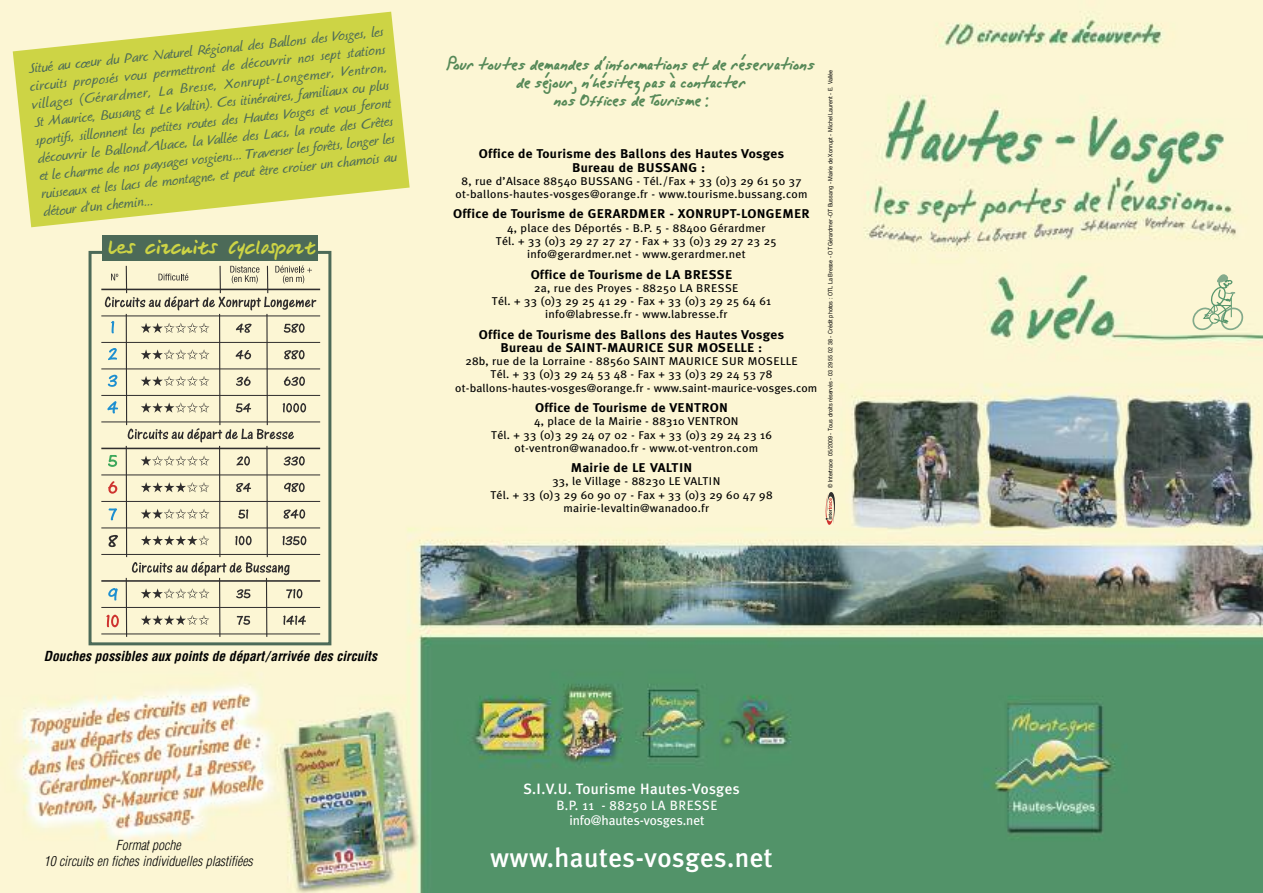
<style>
.page{position:relative;width:1263px;height:893px;background:#fff}
.page>*{position:absolute;margin:0;border:0;box-sizing:border-box;transform-origin:0 0}
.t1{font:27px "Alpha Mack AOE";color:#568958}
.t2{font:500 27px "Meta Plus";letter-spacing:.015em;color:#fff}
.t3{font:24.45px "Severus";letter-spacing:.015em;color:#cdd445}
.t4{font:italic 15px/18px "AI Oz Brush";color:#4c6a58;text-align:justify}
.t5{font:500 15px "Meta Plus";letter-spacing:.02em;color:#fff}
.t6{font:italic 300 condensed 13.5px/16.2px "Helvetica";color:#000;text-align:center}
.t7{font:italic 700 condensed 13.5px "Helvetica";color:#000}
.t8{font:13.5px/15.8px "Meta Plus";letter-spacing:-.01em;color:#fff;text-align:center}
.t9{font:700 12.75px/13.4px "Meta Plus";letter-spacing:.02em;color:#000;scale:1.06 1}
.t10{font:11.25px/13.4px "Meta Plus";letter-spacing:.02em;color:#000;text-align:center;scale:1.06 1}
.t11{font:6px "Helvetica Neue";color:#000;scale:.9 1}
.s1{font-family:"AI Oz Brush";font-style:italic}
</style>
<div class="page">
<img style="left:0;top:0;width:1263px;height:893px">
<hr style="left:126px;top:314px;width:1px;height:111px;background:#302e2e">
<hr style="left:219px;top:314px;width:1px;height:111px;background:#302e2e">
<hr style="left:266px;top:314px;width:2px;height:111px;background:#302e2e">
<hr style="left:126px;top:446px;width:1px;height:111px;background:#302e2e">
<hr style="left:219px;top:446px;width:1px;height:111px;background:#302e2e">
<hr style="left:266px;top:446px;width:2px;height:111px;background:#302e2e">
<hr style="left:126px;top:578px;width:1px;height:59px;background:#302e2e">
<hr style="left:219px;top:578px;width:1px;height:59px;background:#302e2e">
<hr style="left:266px;top:578px;width:1px;height:59px;background:#302e2e">
<svg style="left:128px;top:428px;width:166px;height:14px;background:#c4bfa6"></svg>
<svg style="left:132px;top:562px;width:158px;height:14px;background:#c2bda4"></svg>
<hr style="left:101px;top:475px;width:219px;height:1px;background:#302e2e">
<hr style="left:101px;top:289px;width:219px;height:1px;background:#302e2e">
<hr style="left:101px;top:607px;width:219px;height:1px;background:#302e2e">
<hr style="left:101px;top:501px;width:219px;height:1px;background:#302e2e">
<hr style="left:101px;top:528px;width:219px;height:1px;background:#302e2e">
<hr style="left:101px;top:554px;width:219px;height:1px;background:#302e2e">
<hr style="left:101px;top:580px;width:219px;height:2px;background:#302e2e">
<hr style="left:101px;top:634px;width:219px;height:1px;background:#302e2e">
<hr style="left:101px;top:316px;width:219px;height:1px;background:#302e2e">
<hr style="left:101px;top:342px;width:219px;height:1px;background:#302e2e">
<hr style="left:101px;top:369px;width:219px;height:1px;background:#302e2e">
<hr style="left:101px;top:395px;width:219px;height:1px;background:#302e2e">
<hr style="left:101px;top:422px;width:219px;height:1px;background:#302e2e">
<hr style="left:101px;top:448px;width:219px;height:1px;background:#302e2e">
<svg style="left:106px;top:615px;width:13px;height:12px"></svg>
<svg style="left:111px;top:321px;width:3px;height:12px"></svg>
<svg style="left:108px;top:348px;width:9px;height:12px"></svg>
<svg style="left:108px;top:375px;width:9px;height:12px"></svg>
<svg style="left:107px;top:401px;width:11px;height:12px"></svg>
<svg style="left:108px;top:455px;width:9px;height:12px"></svg>
<svg style="left:108px;top:481px;width:9px;height:13px"></svg>
<svg style="left:109px;top:508px;width:8px;height:12px"></svg>
<svg style="left:108px;top:535px;width:10px;height:12px"></svg>
<svg style="left:108px;top:588px;width:10px;height:12px"></svg>
<svg style="left:237px;top:616px;width:13px;height:9px"></svg>
<svg style="left:236px;top:589px;width:14px;height:9px"></svg>
<svg style="left:235px;top:536px;width:17px;height:9px"></svg>
<svg style="left:238px;top:509px;width:10px;height:10px"></svg>
<svg style="left:236px;top:483px;width:15px;height:9px"></svg>
<svg style="left:236px;top:456px;width:14px;height:10px"></svg>
<svg style="left:236px;top:403px;width:15px;height:9px"></svg>
<svg style="left:236px;top:377px;width:15px;height:9px"></svg>
<svg style="left:236px;top:350px;width:15px;height:9px"></svg>
<svg style="left:236px;top:323px;width:16px;height:10px"></svg>
<svg style="left:283px;top:615px;width:23px;height:10px"></svg>
<svg style="left:286px;top:589px;width:16px;height:9px"></svg>
<svg style="left:282px;top:536px;width:24px;height:9px"></svg>
<svg style="left:284px;top:509px;width:21px;height:10px"></svg>
<svg style="left:284px;top:483px;width:21px;height:9px"></svg>
<svg style="left:284px;top:456px;width:21px;height:10px"></svg>
<svg style="left:283px;top:403px;width:23px;height:9px"></svg>
<svg style="left:284px;top:376px;width:21px;height:10px"></svg>
<svg style="left:284px;top:350px;width:21px;height:9px"></svg>
<svg style="left:284px;top:323px;width:21px;height:10px"></svg>
<svg style="left:105px;top:265px;width:211px;height:45px;background:#d9d4b8"></svg>
<svg style="left:141px;top:615px;width:68px;height:10px"></svg>
<svg style="left:141px;top:588px;width:68px;height:10px"></svg>
<svg style="left:141px;top:535px;width:68px;height:10px"></svg>
<svg style="left:141px;top:509px;width:68px;height:10px"></svg>
<svg style="left:141px;top:482px;width:68px;height:10px"></svg>
<svg style="left:141px;top:456px;width:68px;height:10px"></svg>
<svg style="left:141px;top:402px;width:68px;height:11px"></svg>
<svg style="left:141px;top:376px;width:68px;height:10px"></svg>
<svg style="left:141px;top:349px;width:68px;height:10px"></svg>
<svg style="left:141px;top:323px;width:68px;height:10px"></svg>
<div style="left:89px;top:251px;width:242px;height:394px;border:3px solid #4c6a58"></div>
<div style="left:102px;top:235px;width:216px;height:26px;background:#4c6a58"></div>
<svg style="left:826px;top:492px;width:9px;height:33px"></svg>
<svg style="left:13px;top:12px;width:397px;height:215px;background:#d6db63"></svg>
<svg style="left:1192px;top:274px;width:52px;height:58px;background:#dfe5c2"></svg>
<p class="t4" style="left:27px;top:59px;width:359px;rotate:-6deg">Situé au cœur du Parc Naturel Régional des Ballons des Vosges, les circuits proposés vous permettront de découvrir nos sept stations villages (Gérardmer, La Bresse, Xonrupt-Longemer, Ventron, St Maurice, Bussang et Le Valtin). Ces itinéraires, familiaux ou plus sportifs, sillonnent les petites routes des Hautes Vosges et vous feront découvrir le Ballond’Alsace, la Vallée des Lacs, la route des Crêtes et le charme de nos paysages vosgiens… Traverser les forêts, longer les ruisseaux et les lacs de montagne, et peut être croiser un chamois au détour d’un chemin…</p>
<h2 class="t3" style="left:108px;top:230px;width:209px">Les circuits Cyclosport</h2>
<h1 class="t1" style="left:448px;top:48px;width:369px">Pour toutes demandes d<span class="s1">’</span>informations et de réservations</h1>
<h1 class="t1" style="left:516px;top:66px;width:232px">de séjour, n<span class="s1">’</span>hésitez pas à contacter</h1>
<h1 class="t1" style="left:554px;top:84px;width:157px">nos Offices de Tourisme :</h1>
<p class="t9" style="left:572px;top:147px;width:201px;text-indent:-93px">Office de Tourisme des Ballons des Hautes Vosges<br>Bureau de BUSSANG :</p>
<p class="t10" style="left:455px;top:174px;width:334px">8, rue d’Alsace 88540 BUSSANG - Tél./Fax + 33 (0)3 29 61 50 37 ot-ballons-hautes-vosges@orange.fr - www.tourisme.bussang.com</p>
<p class="t9" style="left:453px;top:207px;width:338px">Office de Tourisme de GERARDMER - XONRUPT-LONGEMER</p>
<p class="t10" style="left:496px;top:221px;width:267px">4, place des Déportés - B.P. 5 - 88400 Gérardmer<br>Tél. + 33 (0)3 29 27 27 27 - Fax + 33 (0)3 29 27 23 25 info@gerardmer.net - www.gerardmer.net</p>
<p class="t9" style="left:531px;top:267px;width:192px">Office de Tourisme de LA BRESSE</p>
<p class="t10" style="left:534px;top:281px;width:194px">2a, rue des Proyes - 88250 LA BRESSE</p>
<p class="t10" style="left:492px;top:295px;width:265px">Tél. + 33 (0)3 29 25 41 29 - Fax + 33 (0)3 29 25 64 61</p>
<p class="t10" style="left:545px;top:308px;width:174px">info@labresse.fr - www.labresse.fr</p>
<p class="t9" style="left:479px;top:327px;width:289px;text-align:center">Office de Tourisme des Ballons des Hautes Vosges<br>Bureau de SAINT-MAURICE SUR MOSELLE :</p>
<p class="t10" style="left:465px;top:355px;width:315px">28b, rue de la Lorraine - 88560 SAINT MAURICE SUR MOSELLE</p>
<p class="t10" style="left:490px;top:368px;width:268px">Tél. + 33 (0)3 29 24 53 48 - Fax + 33 (0)3 29 24 53 78</p>
<p class="t10" style="left:455px;top:381px;width:343px">ot-ballons-hautes-vosges@orange.fr - www.saint-maurice-vosges.com</p>
<p class="t9" style="left:535px;top:401px;width:183px">Office de Tourisme de VENTRON</p>
<p class="t10" style="left:534px;top:415px;width:194px">4, place de la Mairie - 88310 VENTRON</p>
<p class="t10" style="left:491px;top:428px;width:266px">Tél. + 33 (0)3 29 24 07 02 - Fax + 33 (0)3 29 24 23 16</p>
<p class="t10" style="left:514px;top:441px;width:232px">ot-ventron@wanadoo.fr - www.ot-ventron.com</p>
<p class="t9" style="left:571px;top:461px;width:116px">Mairie de LE VALTIN</p>
<p class="t10" style="left:552px;top:475px;width:160px">33, le Village - 88230 LE VALTIN</p>
<p class="t10" style="left:490px;top:488px;width:268px">Tél. + 33 (0)3 29 60 90 07 - Fax + 33 (0)3 29 60 47 98</p>
<p class="t10" style="left:563px;top:501px;width:139px">mairie-levaltin@wanadoo.fr</p>
<p class="t11" style="left:827px;top:488px;width:466px;rotate:-90deg">© Intertrace 05/2009 - Tous droits réservés - 03 29 55 02 38 - Crédit photos : OTL La Bresse - OT Gérardmer -OT Bussang - Mairie de Xonrupt - Michel Laurent - E. Vallée</p>
<p class="t7" style="left:44px;top:651px;width:335px">Douches possibles aux points de départ/arrivée des circuits</p>
<p class="t6" style="left:44px;top:837px;width:211px">Format poche<br>10 circuits en fiches individuelles plastifiées</p>
<h3 class="t5" style="left:523px;top:780px;width:218px">S.I.V.U. Tourisme Hautes-Vosges</h3>
<p class="t8" style="left:556px;top:797px;width:162px">B.P. 11 - 88250 LA BRESSE info@hautes-vosges.net</p>
<h1 class="t2" style="left:490px;top:842px;width:284px">www.hautes-vosges.net</h1>
</div>
